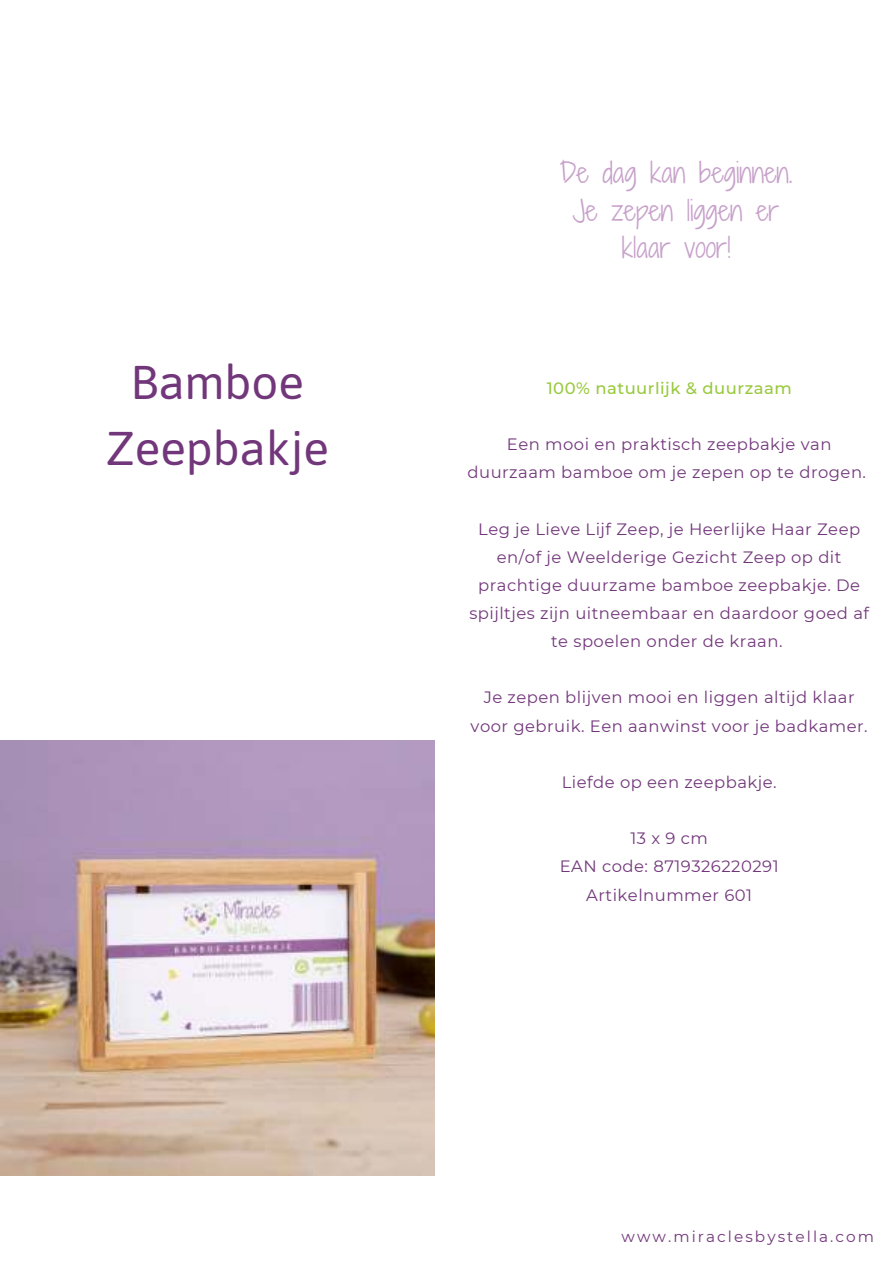
<style>
.page{position:relative;width:894px;height:1264px;background:#fff}
.page>*{position:absolute;margin:0;border:0;box-sizing:border-box;transform-origin:0 0}
.t1{font:47.25px/65.2px "Asap";color:#72377b;text-align:center}
.t2{font:27px/37.2px "Shadows Into Light Two";color:#c7a1ca;text-align:center}
.t3{font:16.35px/28.2px "Montserrat";letter-spacing:.03em;color:#72377b;text-align:center}
.t4{font:500 16.35px "Montserrat";letter-spacing:.03em;color:#98c93c}
.t5{font:15.3px "Montserrat";letter-spacing:.135em;color:#72377b}
</style>
<div class="page">
<img style="left:0;top:740px;width:435px;height:435px">
<h1 class="t1" style="left:106px;top:347px;width:225px">Bamboe<br>Zeepbakje</h1>
<h2 class="t2" style="left:559px;top:154px;width:234px">De dag kan beginnen.<br>Je zepen liggen er klaar voor!</h2>
<p class="t4" style="left:546px;top:376px;width:246px">100% natuurlijk &amp; duurzaam</p>
<p class="t3" style="left:467px;top:429px;width:400px">Een mooi en praktisch zeepbakje van duurzaam bamboe om je zepen op te drogen.</p>
<p class="t3" style="left:469px;top:514px;width:401px">Leg je Lieve Lijf Zeep, je Heerlijke Haar Zeep en/of je Weelderige Gezicht Zeep op dit prachtige duurzame bamboe zeepbakje. De spijltjes zijn uitneembaar en daardoor goed af te spoelen onder de kraan.</p>
<p class="t3" style="left:470px;top:683px;width:398px">Je zepen blijven mooi en liggen altijd klaar voor gebruik. Een aanwinst voor je badkamer.</p>
<p class="t3" style="left:561px;top:767px;width:216px">Liefde op een zeepbakje.</p>
<p class="t3" style="left:559px;top:823px;width:220px">13 x 9 cm<br>EAN code: 8719326220291<br>Artikelnummer 601</p>
<p class="t5" style="left:621px;top:1225px;width:254px">www.miraclesbystella.com</p>
</div>
